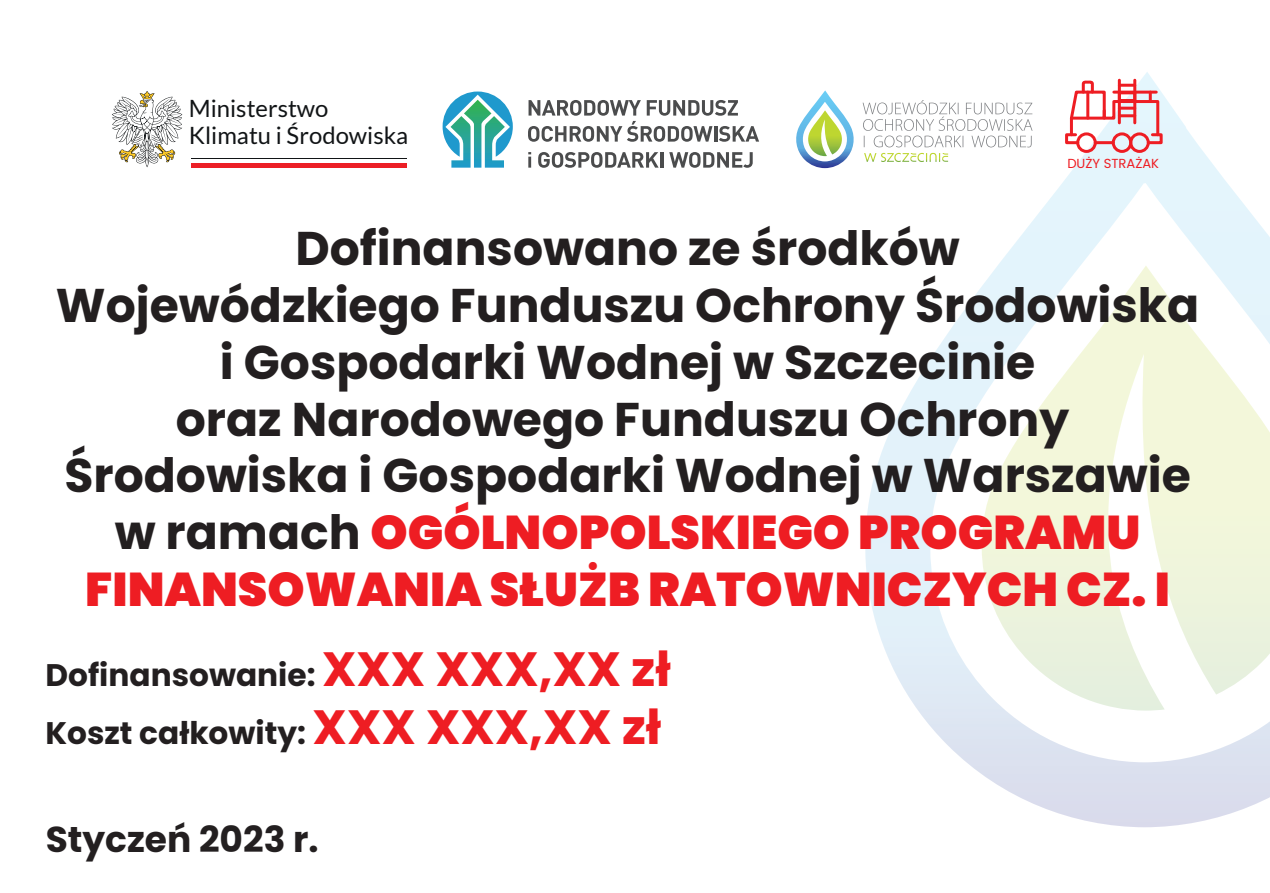
<style>
.page{position:relative;width:1270px;height:893px;background:#fff}
.page>*{position:absolute;margin:0;border:0;box-sizing:border-box;transform-origin:0 0}
.t1{font:700 47.25px/56.7px "Poppins";color:#231f20;text-align:center}
.t2{font:700 36px "Poppins";color:#231f20}
.t3{font:700 31.2px/57.7px "Poppins";color:#231f20}
.t4{font:23.85px/26.6px "Lato";color:#111416}
.t5{font:13.12px "Poppins";color:#ee1d23}
.s1{font-weight:900;color:#ee1d23}
.s2{font-size:48.07px;color:#ee1d23}
</style>
<div class="page">
<svg style="left:865px;top:72px;width:404px;height:755px"></svg>
<div style="left:1129px;top:132px;width:20px;height:21px;border:3px solid #ee1d23;border-radius:50%"></div>
<div style="left:1111px;top:132px;width:21px;height:21px;border:3px solid #ee1d23;border-radius:50%"></div>
<div style="left:1076px;top:132px;width:20px;height:21px;border:3px solid #ee1d23;border-radius:50%"></div>
<svg style="left:1063px;top:79px;width:100px;height:67px"></svg>
<hr style="left:1133px;top:80px;width:3px;height:43px;background:#ee1d23">
<hr style="left:1117px;top:80px;width:3px;height:43px;background:#ee1d23">
<hr style="left:1119px;top:84px;width:15px;height:3px;background:#ee1d23">
<hr style="left:1119px;top:91px;width:15px;height:3px;background:#ee1d23">
<hr style="left:1119px;top:99px;width:15px;height:3px;background:#ee1d23">
<hr style="left:1119px;top:107px;width:15px;height:3px;background:#ee1d23">
<hr style="left:1119px;top:114px;width:15px;height:3px;background:#ee1d23">
<svg style="left:862px;top:100px;width:170px;height:47px"></svg>
<svg style="left:864px;top:153px;width:84px;height:9px"></svg>
<svg style="left:796px;top:90px;width:58px;height:78px"></svg>
<hr style="left:191px;top:163px;width:216px;height:4px;background:#ec1f26">
<hr style="left:191px;top:159px;width:216px;height:1px;background:#111416">
<svg style="left:112px;top:91px;width:70px;height:76px"></svg>
<svg style="left:528px;top:100px;width:231px;height:42px"></svg>
<svg style="left:528px;top:152px;width:3px;height:16px"></svg>
<svg style="left:538px;top:152px;width:120px;height:16px"></svg>
<hr style="left:660px;top:152px;width:3px;height:16px;background:#4b4c4d">
<svg style="left:669px;top:152px;width:83px;height:16px"></svg>
<svg style="left:442px;top:92px;width:71px;height:76px"></svg>
<p class="t4" style="left:189px;top:95px;width:221px">Ministerstwo<br>Klimatu i Środowiska</p>
<p class="t5" style="left:1067px;top:156px;width:93px">DUŻY STRAŻAK</p>
<p class="t1" style="left:56px;top:221px;width:1144px">Dofinansowano ze środków<br>Wojewódzkiego Funduszu Ochrony Środowiska i Gospodarki Wodnej w Szczecinie<br>oraz Narodowego Funduszu Ochrony Środowiska i Gospodarki Wodnej w Warszawie w ramach <span class="s1">OGÓLNOPOLSKIEGO PROGRAMU FINANSOWANIA SŁUŻB RATOWNICZYCH CZ. I</span></p>
<p class="t3" style="left:45px;top:647px;width:627px">Dofinansowanie: <span class="s2">XXX XXX,XX zł<br></span>Koszt całkowity: <span class="s2">XXX XXX,XX zł</span></p>
<p class="t2" style="left:46px;top:819px;width:274px">Styczeń 2023 r.</p>
</div>
